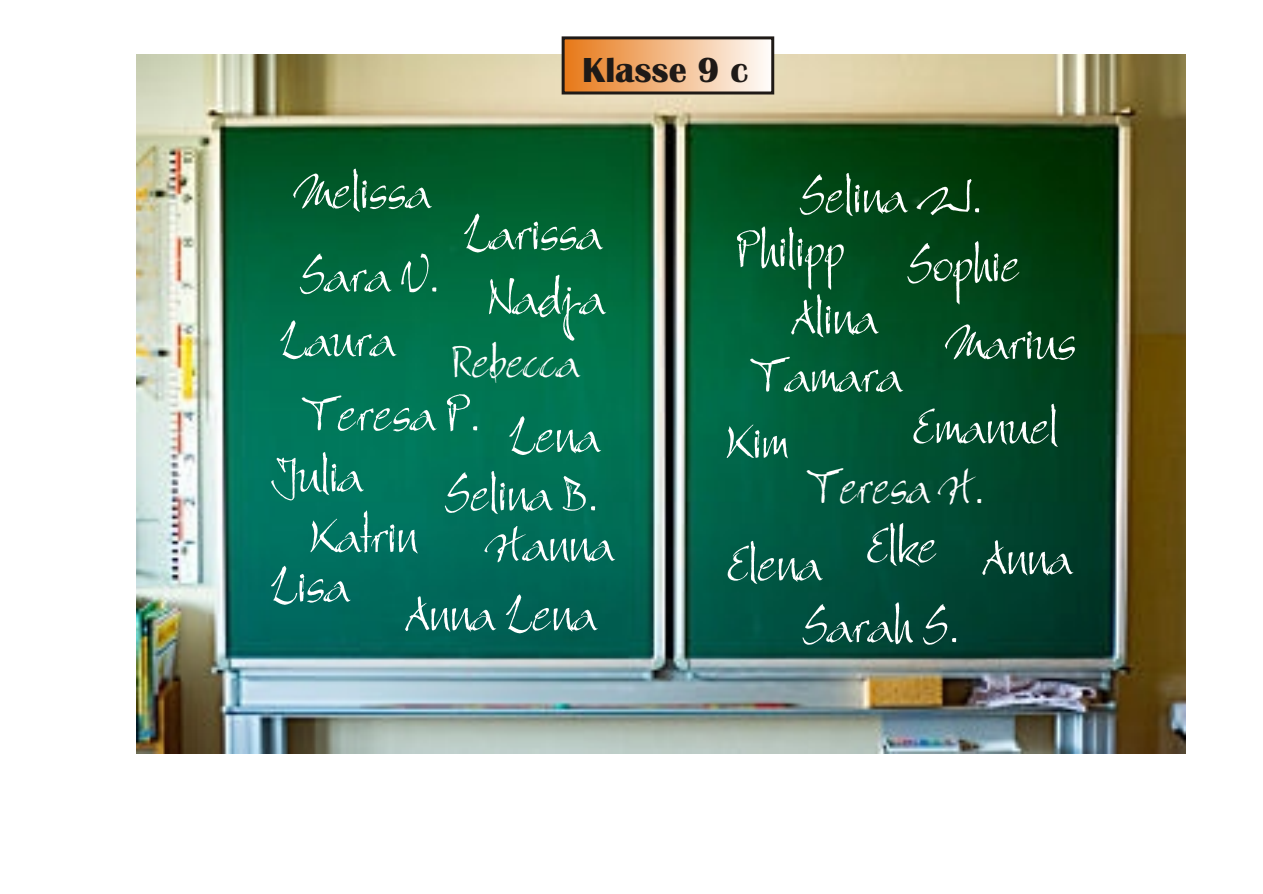
<style>
.page{position:relative;width:1263px;height:894px;background:#fff}
.page>*{position:absolute;margin:0;border:0;box-sizing:border-box;transform-origin:0 0}
.t1{font:53.25px/83.6px "Bambino";color:#fff}
.t2{font:53.25px "Bambino";color:#fff;scale:.92 1}
.t3{font:48.75px "Bambino";color:#fff}
.t4{font:700 36px "Britannic";color:#1f1a17}
</style>
<div class="page">
<img style="left:136px;top:54px;width:1049px;height:700px">
<div style="left:563px;top:38px;width:210px;height:55px;background:linear-gradient(to right,#e77816,#fffdfc)"></div>
<div style="left:562px;top:36px;width:212px;height:59px;border:3px solid #1f1a17"></div>
<p class="t4" style="left:582px;top:58px;width:167px">Klasse 9 c</p>
<p class="t1" style="left:293px;top:148px;width:148px">Melissa<br>Sara V.</p>
<p class="t3" style="left:279px;top:332px;width:302px"><sup>Laura</sup> Rebecca</p>
<p class="t1" style="left:303px;top:372px;width:299px;line-height:79.9px;text-align:right">Teresa P. Lena<br>Selina B.</p>
<p class="t1" style="left:463px;top:189px;width:140px">Larissa</p>
<p class="t1" style="left:488px;top:254px;width:119px">Nadja</p>
<p class="t1" style="left:310px;top:443px;width:109px;line-height:60.6px;text-indent:-38px">Julia<br>Katrin</p>
<p class="t1" style="left:486px;top:500px;width:130px">Hanna</p>
<p class="t1" style="left:270px;top:541px;width:81px">Lisa</p>
<p class="t1" style="left:406px;top:570px;width:192px">Anna Lena</p>
<p class="t1" style="left:799px;top:152px;width:186px">Selina W.</p>
<p class="t1" style="left:735px;top:206px;width:110px">Philipp</p>
<p class="t1" style="left:906px;top:221px;width:115px">Sophie</p>
<p class="t1" style="left:792px;top:273px;width:87px">Alina</p>
<p class="t1" style="left:913px;top:298px;width:165px;line-height:84.3px;text-indent:32px">Marius<br>Emanuel</p>
<p class="t1" style="left:751px;top:331px;width:152px">Tamara</p>
<p class="t1" style="left:726px;top:398px;width:63px">Kim</p>
<p class="t2" style="left:808px;top:453px;width:193px">Teresa H.</p>
<p class="t1" style="left:867px;top:508px;width:207px">Elke Anna</p>
<p class="t1" style="left:801px;top:531px;width:160px;line-height:61.9px;text-indent:-74px">Elena<br>Sarah S.</p>
</div>
